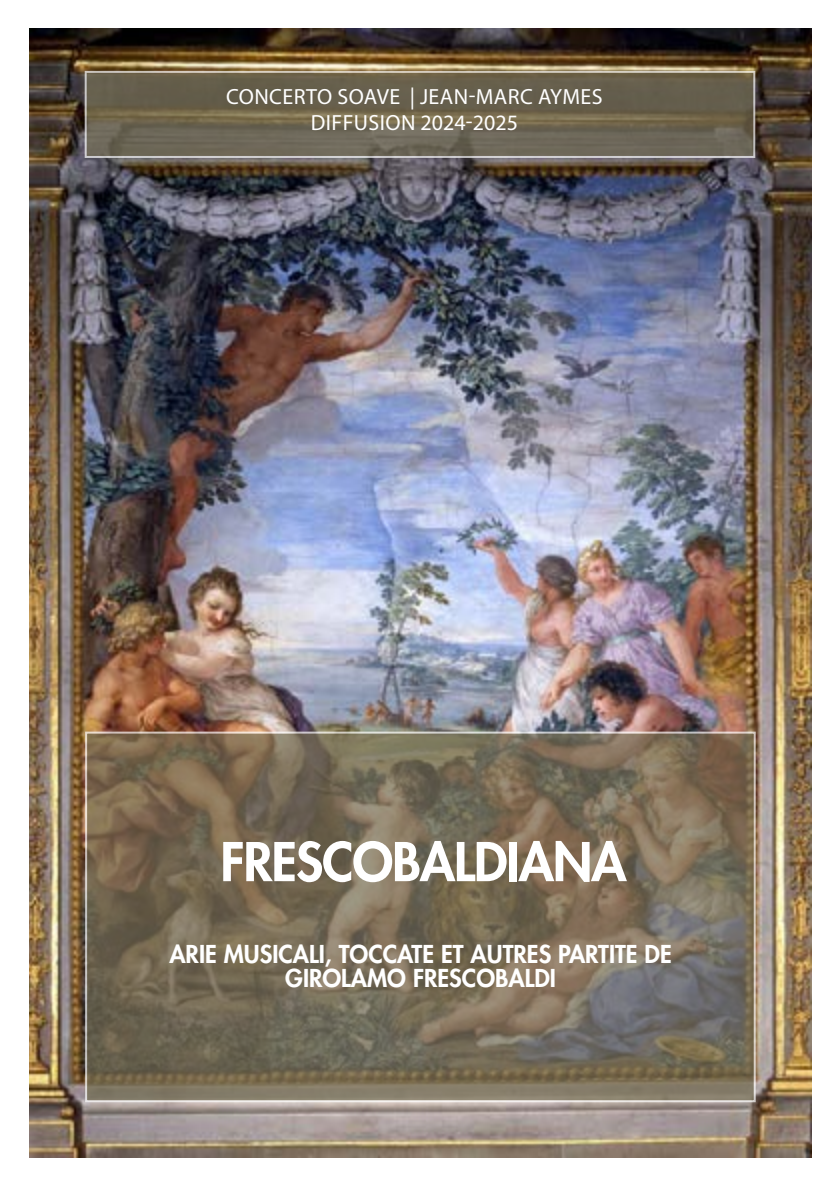
<style>
.page{position:relative;width:840px;height:1191px;background:#fff}
.page>*{position:absolute;margin:0;border:0;box-sizing:border-box;transform-origin:0 0}
.t1{font:800 52px "Futura Std";letter-spacing:-.02em;color:#fff}
.t2{font:800 24px/24px "Futura Std";color:#fff;text-align:center}
.t3{font:22px/25.6px "Myriad Pro";letter-spacing:.02em;color:#fff;text-align:center}
</style>
<div class="page">
<img style="left:29px;top:28px;width:782px;height:1129px">
<svg style="left:85px;top:71px;width:669px;height:87px;background:#706855"></svg>
<svg style="left:85px;top:731px;width:670px;height:371px;background:#796d5a"></svg>
<p class="t3" style="left:226px;top:84px;width:378px">CONCERTO SOAVE | JEAN-MARC AYMES<br>DIFFUSION 2024-2025</p>
<h1 class="t1" style="left:220px;top:829px;width:407px">FRESCOBALDIANA</h1>
<p class="t2" style="left:169px;top:942px;width:503px">ARIE MUSICALI, TOCCATE ET AUTRES PARTITE DE<br>GIROLAMO FRESCOBALDI</p>
</div>
